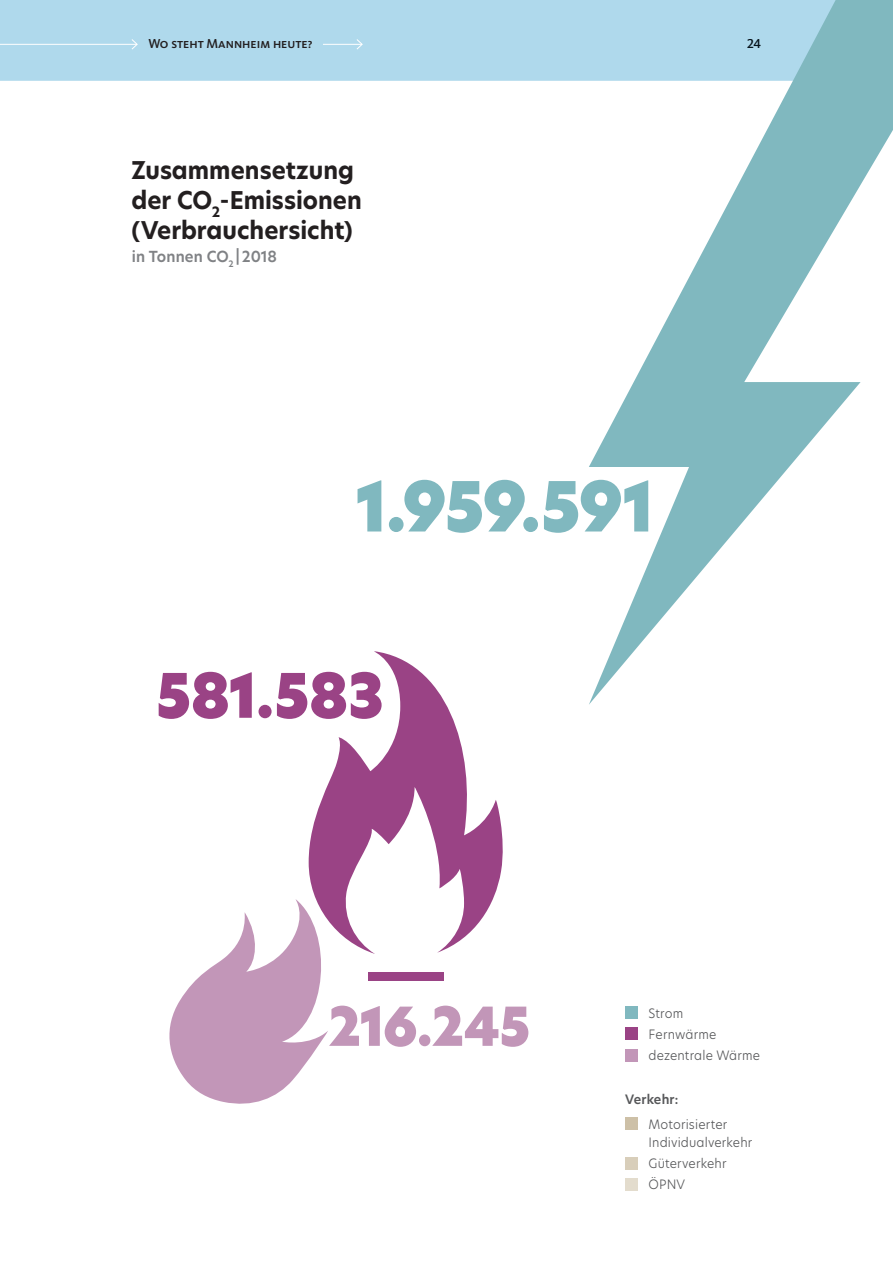
<style>
.page{position:relative;width:893px;height:1263px;background:#fff}
.page>*{position:absolute;margin:0;border:0;box-sizing:border-box;transform-origin:0 0}
.t1{font:67.5px "Hero New Super";letter-spacing:-.03em;color:#80b8bf}
.t2{font:60px "Hero New Super";letter-spacing:-.015em;color:#9a4385}
.t3{font:52.5px "Hero New Super";letter-spacing:-.02em;color:#c296b8}
.t4{font:700 24px/30px "Hero New";color:#231f20}
.t5{font:600 15px "Hero New";letter-spacing:.005em;color:#808285}
.t6{font:13.5px "Kievit Medium SC";color:#231f20}
.t7{font:300 12.75px/21.3px "Hero New";letter-spacing:.015em;color:#57585a}
.t8{font:600 12.75px "Hero New";letter-spacing:.015em;color:#57585a}
</style>
<div class="page">
<div style="left:0;top:0;width:589px;height:81px;background:#afd9ec"></div>
<svg style="left:589px;top:0;width:304px;height:705px"></svg>
<svg style="left:169px;top:899px;width:159px;height:205px"></svg>
<div style="left:625px;top:1006px;width:13px;height:13px;background:#80b8bf"></div>
<div style="left:625px;top:1027px;width:13px;height:13px;background:#9a4385"></div>
<div style="left:625px;top:1049px;width:13px;height:12px;background:#c296b8"></div>
<div style="left:625px;top:1117px;width:13px;height:13px;background:#cdc0a7"></div>
<div style="left:625px;top:1157px;width:13px;height:12px;background:#d8ceba"></div>
<div style="left:625px;top:1178px;width:13px;height:13px;background:#e3dccd"></div>
<svg style="left:309px;top:651px;width:194px;height:303px"></svg>
<div style="left:368px;top:972px;width:76px;height:9px;background:#9a4385"></div>
<hr style="left:0;top:44px;width:137px;height:1px;background:#fff">
<svg style="left:131px;top:38px;width:7px;height:12px"></svg>
<hr style="left:323px;top:44px;width:39px;height:1px;background:#fff">
<svg style="left:356px;top:38px;width:7px;height:12px"></svg>
<p class="t6" style="left:148px;top:36px;width:166px">Wo steht Mannheim heute?</p>
<h3 class="t4" style="left:132px;top:155px;width:232px">Zusammensetzung der CO<sub>2</sub>-Emissionen (Verbrauchersicht)</h3>
<p class="t5" style="left:132px;top:246px;width:147px">in Tonnen CO<sub>2</sub> |2018</p>
<h1 class="t1" style="left:355px;top:460px;width:300px">1.959.591</h1>
<h2 class="t2" style="left:156px;top:655px;width:230px">581.583</h2>
<p class="t6" style="left:747px;top:36px;width:16px">24</p>
<h3 class="t3" style="left:328px;top:990px;width:204px">216.245</h3>
<p class="t7" style="left:649px;top:1002px;width:69px">Strom<br>Fernwärme</p>
<p class="t7" style="left:649px;top:1044px;width:113px">dezentrale Wärme</p>
<p class="t8" style="left:625px;top:1090px;width:55px">Verkehr:</p>
<p class="t7" style="left:648px;top:1115px;width:105px;line-height:18px">Motorisierter<br>Individualverkehr</p>
<p class="t7" style="left:648px;top:1152px;width:80px">Güterverkehr<br>ÖPNV</p>
</div>
